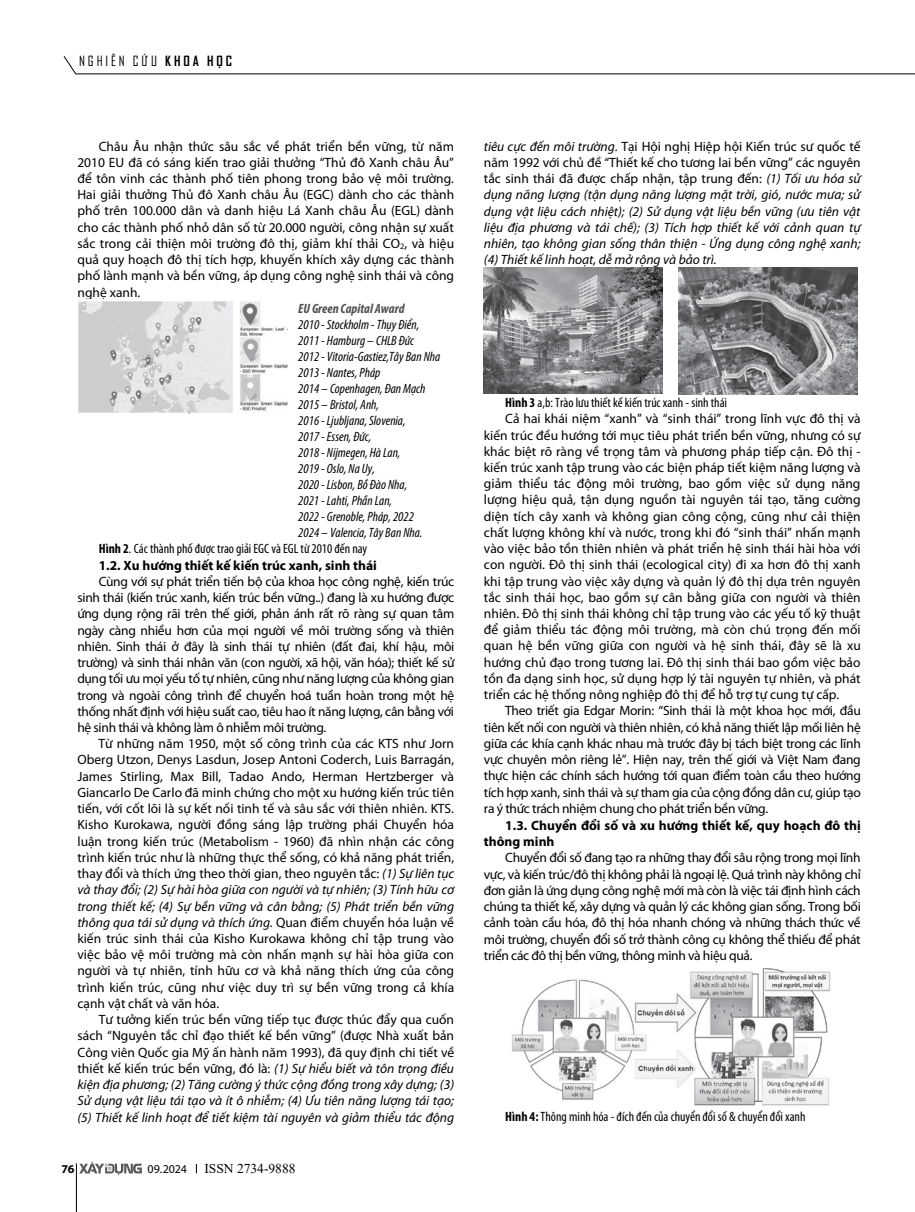
<style>
.page{position:relative;width:915px;height:1212px;background:#fff}
.page>*{position:absolute;margin:0;border:0;box-sizing:border-box;transform-origin:0 0}
.t1{font:13.5px/16.2px "Myriad Pro";letter-spacing:-.005em;color:#000;text-align:justify}
.t2{font:italic 13.5px/16.2px "Myriad Pro";color:#000;text-align:justify}
.t3{font:italic condensed 13.5px "Myriad Pro";color:#000}
.t4{font:condensed 13.5px "Myriad Pro";color:#000}
.t5{font:700 13.5px/16.8px "Myriad Pro";color:#000}
.t6{font:italic 700 condensed 13.5px "Myriad Pro";color:#4f4f51}
.t7{font:13.5px "Tapchi Xaydung 2 hep";letter-spacing:.215em;color:#000}
.t8{font:13.5px "Times New Roman";color:#000}
.t9{font:12px "Myriad Pro";letter-spacing:-.01em;color:#000}
.t10{font:700 12px "Myriad Pro";color:#000}
.s1{font-weight:700}
.s2{font-size:8.25px}
.s3{font-style:italic}
.s4{font-style:normal}
</style>
<div class="page">
<svg style="left:79px;top:1162px;width:63px;height:13px"></svg>
<hr style="left:76px;top:1163px;width:1px;height:49px;background:#000">
<img style="left:78px;top:301px;width:210px;height:113px">
<img style="left:483px;top:268px;width:179px;height:125px">
<img style="left:678px;top:268px;width:179px;height:126px">
<img style="left:512px;top:968px;width:319px;height:138px">
<svg style="left:63px;top:56px;width:851px;height:18px"></svg>
<p class="t7" style="left:79px;top:52px;width:154px">NGHIÊN CỨU <span class="s1">KHOA HỌC</span></p>
<p class="t1" style="left:77px;top:138px;width:378px;text-indent:21px">Châu Âu nhận thức sâu sắc về phát triển bền vững, từ năm 2010 EU đã có sáng kiến trao giải thưởng “Thủ đô Xanh châu Âu” để tôn vinh các thành phố tiên phong trong bảo vệ môi trường.<br>Hai giải thưởng Thủ đô Xanh châu Âu (EGC) dành cho các thành phố trên 100.000 dân và danh hiệu Lá Xanh châu Âu (EGL) dành cho các thành phố nhỏ dân số từ 20.000 người, công nhận sự xuất sắc trong cải thiện môi trường đô thị, giảm khí thải CO<span class="s2">2</span>, và hiệu quả quy hoạch đô thị tích hợp, khuyến khích xây dựng các thành phố lành mạnh và bền vững, áp dụng công nghệ sinh thái và công nghệ xanh.</p>
<p class="t6" style="left:298px;top:300px;width:108px">EU Green Capital Award</p>
<p class="t3" style="left:298px;top:316px;width:122px">2010 - Stockholm - Thụy Điển,</p>
<p class="t3" style="left:298px;top:332px;width:117px">2011 - Hamburg – CHLB Đức</p>
<p class="t3" style="left:298px;top:348px;width:143px">2012 - Vitoria-Gastiez,Tây Ban Nha</p>
<p class="t3" style="left:298px;top:364px;width:84px">2013 - Nantes, Pháp</p>
<p class="t3" style="left:298px;top:380px;width:129px">2014 – Copenhagen, Đan Mạch</p>
<p class="t3" style="left:298px;top:396px;width:82px">2015 – Bristol, Anh,</p>
<p class="t3" style="left:298px;top:412px;width:109px">2016 - Ljubljana, Slovenia,</p>
<p class="t3" style="left:298px;top:428px;width:75px">2017 - Essen, Đức,</p>
<p class="t3" style="left:298px;top:444px;width:104px">2018 - Nijmegen, Hà Lan,</p>
<p class="t3" style="left:298px;top:460px;width:78px">2019 - Oslo, Na Uy,</p>
<p class="t3" style="left:298px;top:476px;width:110px">2020 - Lisbon, Bồ Đào Nha,</p>
<p class="t3" style="left:298px;top:492px;width:95px">2021 - Lahti, Phần Lan,</p>
<p class="t3" style="left:298px;top:508px;width:117px">2022 - Grenoble, Pháp, 2022</p>
<p class="t3" style="left:298px;top:524px;width:126px">2024 – Valencia, Tây Ban Nha.</p>
<p class="t4" style="left:99px;top:540px;width:270px"><span class="s1">Hình 2</span>. Các thành phố được trao giải EGC và EGL từ2010 đến nay</p>
<p class="t5" style="left:99px;top:556px;width:280px">1.2. Xu hướng thiết kế kiến trúc xanh, sinh thái</p>
<p class="t1" style="left:77px;top:573px;width:378px;text-indent:21px">Cùng với sự phát triển tiến bộ của khoa học công nghệ, kiến trúc sinh thái (kiến trúc xanh, kiến trúc bền vững..) đang là xu hướng được ứng dụng rộng rãi trên thế giới, phản ánh rất rõ ràng sự quan tâm ngày càng nhiều hơn của mọi người về môi trường sống và thiên nhiên. Sinh thái ở đây là sinh thái tự nhiên (đất đai, khí hậu, môi trường) và sinh thái nhân văn (con người, xã hội, văn hóa); thiết kế sử dụng tối ưu mọi yếu tố tự nhiên, cũng như năng lượng của không gian trong và ngoài công trình để chuyển hoá tuần hoàn trong một hệ thống nhất định với hiệu suất cao, tiêu hao ít năng lượng, cân bằng với hệ sinh thái và không làm ô nhiễm môi trường.</p>
<p class="t1" style="left:77px;top:735px;width:378px;text-indent:21px">Từ những năm 1950, một số công trình của các KTS như Jorn Oberg Utzon, Denys Lasdun, Josep Antoni Coderch, Luis Barragán, James Stirling, Max Bill, Tadao Ando, Herman Hertzberger và Giancarlo De Carlo đã minh chứng cho một xu hướng kiến trúc tiên tiến, với cốt lõi là sự kết nối tinh tế và sâu sắc với thiên nhiên. KTS.<br>Kisho Kurokawa, người đồng sáng lập trường phái Chuyển hóa luận trong kiến trúc (Metabolism - 1960) đã nhìn nhận các công trình kiến trúc như là những thực thể sống, có khả năng phát triển, thay đổi và thích ứng theo thời gian, theo nguyên tắc: <span class="s3">(1) Sự liên tục và thay đổi; (2) Sự hài hòa giữa con người và tự nhiên; (3) Tính hữu cơ trong thiết kế; (4) Sự bền vững và cân bằng; (5) Phát triển bền vững thông qua tái sử dụng và thích ứng.</span> Quan điểm chuyển hóa luận về kiến trúc sinh thái của Kisho Kurokawa không chỉ tập trung vào việc bảo vệ môi trường mà còn nhấn mạnh sự hài hòa giữa con người và tự nhiên, tính hữu cơ và khả năng thích ứng của công trình kiến trúc, cũng như việc duy trì sự bền vững trong cả khía cạnh vật chất và văn hóa.</p>
<p class="t2" style="left:77px;top:1011px;width:378px;text-indent:21px"><span class="s4">Tư tưởng kiến trúc bền vững tiếp tục được thúc đẩy qua cuốn sách “Nguyên tắc chỉ đạo thiết kế bền vững” (được Nhà xuất bản Công viên Quốc gia Mỹ ấn hành năm 1993), đã quy định chi tiết về thiết kế kiến trúc bền vững, đó là:</span> (1) Sự hiểu biết và tôn trọng điều kiện địa phương; (2) Tăng cường ý thức cộng đồng trong xây dựng; (3)<br>Sử dụng vật liệu tái tạo và ít ô nhiễm; (4) Ưu tiên năng lượng tái tạo; (5) Thiết kế linh hoạt để tiết kiệm tài nguyên và giảm thiểu tác động</p>
<p class="t10" style="left:61px;top:1161px;width:15px">76</p>
<p class="t9" style="left:147px;top:1161px;width:41px">09.2024</p>
<p class="t8" style="left:204px;top:1159px;width:93px">ISSN 2734-9888</p>
<p class="t2" style="left:483px;top:138px;width:378px">tiêu cực đến môi trường<span class="s4">. Tại Hội nghị Hiệp hội Kiến trúc sư quốc tế năm 1992 với chủ đề “Thiết kế cho tương lai bền vững” các nguyên tắc sinh thái đã được chấp nhận, tập trung đến:</span> (1) Tối ưu hóa sử dụng năng lượng (tận dụng năng lượng mặt trời, gió, nước mưa; sử dụng vật liệu cách nhiệt); (2) Sử dụng vật liệu bền vững (ưu tiên vật liệu địa phương và tái chế); (3) Tích hợp thiết kế với cảnh quan tự nhiên, tạo không gian sống thân thiện - Ứng dụng công nghệ xanh; (4) Thiết kế linh hoạt, dễ mở rộng và bảo trì.</p>
<p class="t4" style="left:505px;top:394px;width:223px"><span class="s1">Hình 3</span> a,b: Trào lưu thiết kếkiến trúc xanh - sinh thái</p>
<p class="t1" style="left:505px;top:410px;width:357px">Cả hai khái niệm “xanh” và “sinh thái” trong lĩnh vực đô thị và</p>
<p class="t1" style="left:483px;top:427px;width:378px">kiến trúc đều hướng tới mục tiêu phát triển bền vững, nhưng có sự</p>
<p class="t1" style="left:483px;top:443px;width:378px">khác biệt rõ ràng về trọng tâm và phương pháp tiếp cận. Đô thị -</p>
<p class="t1" style="left:483px;top:459px;width:378px">kiến trúc xanh tập trung vào các biện pháp tiết kiệm năng lượng và</p>
<p class="t1" style="left:483px;top:475px;width:378px">giảm thiểu tác động môi trường, bao gồm việc sử dụng năng</p>
<p class="t1" style="left:483px;top:492px;width:378px">lượng hiệu quả, tận dụng nguồn tài nguyên tái tạo, tăng cường</p>
<p class="t1" style="left:483px;top:508px;width:378px">diện tích cây xanh và không gian công cộng, cũng như cải thiện</p>
<p class="t1" style="left:483px;top:524px;width:378px">chất lượng không khí và nước, trong khi đó “sinh thái” nhấn mạnh</p>
<p class="t1" style="left:483px;top:540px;width:378px">vào việc bảo tồn thiên nhiên và phát triển hệ sinh thái hài hòa với</p>
<p class="t1" style="left:483px;top:556px;width:378px">con người. Đô thị sinh thái (ecological city) đi xa hơn đô thị xanh</p>
<p class="t1" style="left:483px;top:573px;width:378px">khi tập trung vào việc xây dựng và quản lý đô thị dựa trên nguyên</p>
<p class="t1" style="left:483px;top:589px;width:378px">tắc sinh thái học, bao gồm sự cân bằng giữa con người và thiên</p>
<p class="t1" style="left:483px;top:605px;width:378px">nhiên. Đô thị sinh thái không chỉ tập trung vào các yếu tố kỹ thuật</p>
<p class="t1" style="left:483px;top:621px;width:378px">để giảm thiểu tác động môi trường, mà còn chú trọng đến mối</p>
<p class="t1" style="left:483px;top:637px;width:378px">quan hệ bền vững giữa con người và hệ sinh thái, đây sẽ là xu</p>
<p class="t1" style="left:484px;top:654px;width:378px">hướng chủ đạo trong tương lai. Đô thị sinh thái bao gồm việc bảo</p>
<p class="t1" style="left:484px;top:670px;width:378px">tồn đa dạng sinh học, sử dụng hợp lý tài nguyên tự nhiên, và phát</p>
<p class="t1" style="left:484px;top:686px;width:357px">triển các hệ thống nông nghiệp đô thị để hỗ trợ tự cung tự cấp.</p>
<p class="t1" style="left:505px;top:702px;width:357px">Theo triết gia Edgar Morin: “Sinh thái là một khoa học mới, đầu</p>
<p class="t1" style="left:484px;top:719px;width:378px">tiên kết nối con người và thiên nhiên, có khả năng thiết lập mối liên hệ</p>
<p class="t1" style="left:484px;top:735px;width:378px">giữa các khía cạnh khác nhau mà trước đây bị tách biệt trong các lĩnh</p>
<p class="t1" style="left:484px;top:751px;width:378px">vực chuyên môn riêng lẻ”. Hiện nay, trên thế giới và Việt Nam đang</p>
<p class="t1" style="left:484px;top:767px;width:378px">thực hiện các chính sách hướng tới quan điểm toàn cầu theo hướng</p>
<p class="t1" style="left:484px;top:784px;width:378px">tích hợp xanh, sinh thái và sự tham gia của cộng đồng dân cư, giúp tạo</p>
<p class="t1" style="left:484px;top:800px;width:286px">ra ý thức trách nhiệm chung cho phát triển bền vững.</p>
<p class="t5" style="left:483px;top:816px;width:378px;text-indent:21px">1.3. Chuyển đổi số và xu hướng thiết kế, quy hoạch đô thị thông minh</p>
<p class="t1" style="left:483px;top:850px;width:378px;text-indent:21px">Chuyển đổi số đang tạo ra những thay đổi sâu rộng trong mọi lĩnh vực, và kiến trúc/đô thị không phải là ngoại lệ. Quá trình này không chỉ đơn giản là ứng dụng công nghệ mới mà còn là việc tái định hình cách chúng ta thiết kế, xây dựng và quản lý các không gian sống. Trong bối cảnh toàn cầu hóa, đô thị hóa nhanh chóng và những thách thức về môi trường, chuyển đổi số trở thành công cụ không thể thiếu để phát triển các đô thị bền vững, thông minh và hiệu quả.</p>
<p class="t4" style="left:505px;top:1108px;width:302px"><span class="s1">Hình 4:</span>Thông minh hóa - đích đến của chuyển đổi số &amp; chuyển đổi xanh</p>
</div>
